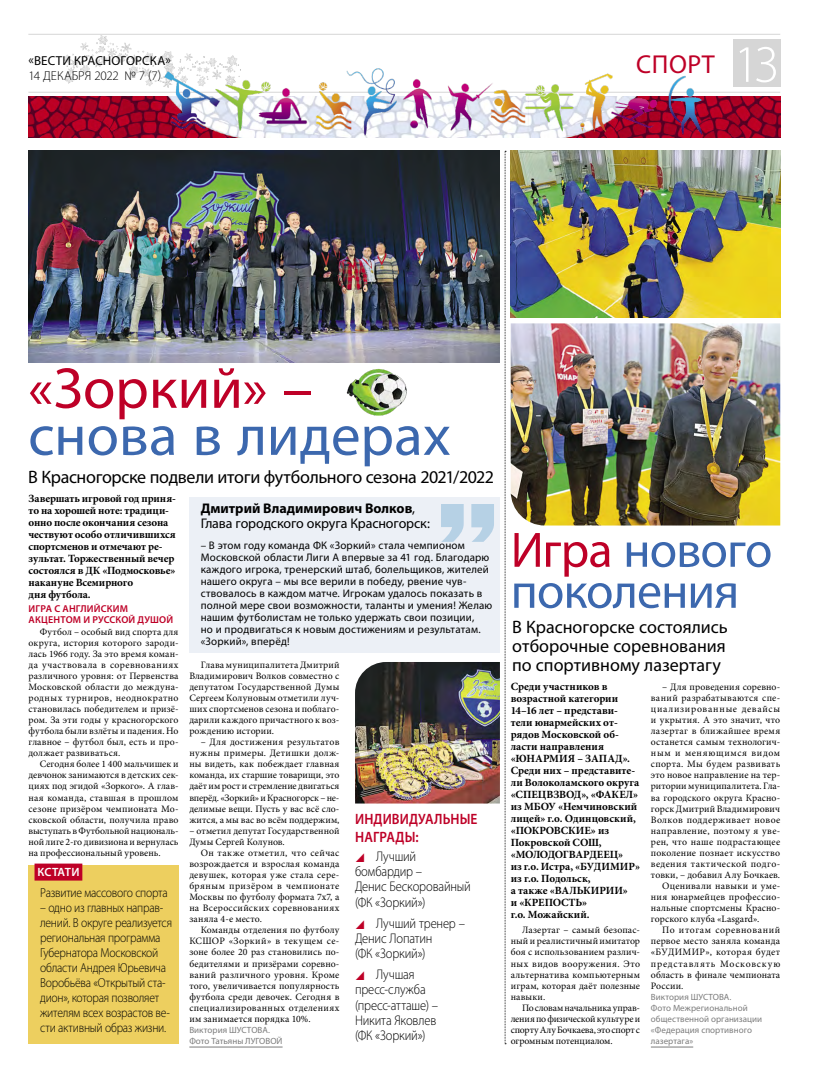
<style>
.page{position:relative;width:820px;height:1078px;background:#fff}
.page>*{position:absolute;margin:0;border:0;box-sizing:border-box;transform-origin:0 0}
.t1{font:58px "Myriad Pro";color:#3c68ae}
.t2{font:58px "Myriad Pro";color:#be0027}
.t3{font:300 53px "Myriad Pro";color:#fff}
.t4{font:50px/41px "Myriad Pro";letter-spacing:-.02em;color:#3c68ae}
.t5{font:26px "Myriad Pro";letter-spacing:.02em;color:#be0027}
.t6{font:18px/19px "Myriad Pro";letter-spacing:-.01em;color:#000;text-align:justify}
.t7{font:600 15px/18px "Myriad Pro";letter-spacing:.01em;color:#be0027;scale:.9 1}
.t8{font:300 14px/15.3px "Myriad Pro";letter-spacing:-.015em;color:#000;scale:.9 1}
.t9{font:14px/15px "Myriad Pro";letter-spacing:-.01em;color:#000}
.t10{font:300 13px/15px "Myriad Pro";letter-spacing:-.02em;color:#000;scale:.9 1}
.t11{font:13px "Myriad Pro";letter-spacing:.01em;color:#000}
.t12{font:300 13px "Myriad Pro";letter-spacing:-.02em;color:#000}
.t13{font:600 12px "Myriad Pro";color:#fff}
.t14{font:700 11px/12px "Minion Pro";letter-spacing:-.005em;color:#000}
.t15{font:11px/12px "Myriad Pro";letter-spacing:.015em;color:#000}
.t16{font:600 10px/11px "Myriad Pro";letter-spacing:.015em;color:#be0027}
.t17{font:9.8px/11.1px "Minion Pro";letter-spacing:.02em;color:#000;text-align:justify}
.t18{font:9.8px "Minion Pro";letter-spacing:.04em;color:#000}
.t19{font:9.8px "Minion Pro";letter-spacing:.075em;color:#000}
.t20{font:9.8px "Minion Pro";letter-spacing:.045em;color:#000}
.t21{font:9.8px "Minion Pro";letter-spacing:.085em;color:#000}
.t22{font:9.8px "Minion Pro";letter-spacing:.06em;color:#000}
.t23{font:9px/11.1px "Myriad Pro";letter-spacing:.005em;color:#7c7c7c}
.s1{font-weight:700}
.s2{color:#be0027}
</style>
<div class="page">
<img style="left:65px;top:36px;width:174px;height:50px">
<hr style="left:28px;top:92px;width:752px;height:1px;background:#d6d6d6">
<hr style="left:28px;top:34px;width:752px;height:1px;background:#d6d6d6">
<div style="left:732px;top:40px;width:48px;height:47px;background:#d6d6d6"></div>
<img style="left:28px;top:96px;width:752px;height:41px">
<img style="left:162px;top:68px;width:271px;height:68px">
<img style="left:441px;top:73px;width:262px;height:65px">
<hr style="left:189px;top:1046px;width:93px;height:1px;background:#7c7c7c">
<hr style="left:650px;top:1046px;width:43px;height:1px;background:#7c7c7c">
<img style="left:28px;top:150px;width:471px;height:212px">
<img style="left:346px;top:369px;width:60px;height:46px">
<div style="left:189px;top:497px;width:311px;height:155px;background:#ecf0f6"></div>
<svg style="left:441px;top:504px;width:53px;height:37px"></svg>
<img style="left:355px;top:662px;width:144px;height:141px">
<div style="left:28px;top:865px;width:150px;height:178px;background:#edcf5f"></div>
<div style="left:34px;top:863px;width:48px;height:17px;background:#be0027"></div>
<img style="left:510px;top:150px;width:270px;height:168px">
<img style="left:510px;top:323px;width:270px;height:202px">
<svg style="left:504px;top:151px;width:2px;height:893px;background:#c6c6c6"></svg>
<h3 class="t11" style="left:29px;top:53px;width:144px">«ВЕСТИ КРАСНОГОРСКА»</h3>
<h3 class="t12" style="left:28px;top:68px;width:134px">14 ДЕКАБРЯ 2022 № 7 (7)</h3>
<h1 class="t2" style="left:28px;top:352px;width:285px">«Зоркий» –</h1>
<h1 class="t1" style="left:28px;top:399px;width:424px">снова в лидерах</h1>
<h3 class="t5" style="left:636px;top:48px;width:80px">СПОРТ</h3>
<h2 class="t3" style="left:733px;top:32px;width:48px">13</h2>
<h3 class="t6" style="left:28px;top:467px;width:467px">В Красногорске подвели итоги футбольного сезона 2021/2022</h3>
<h3 class="t9" style="left:201px;top:501px;width:231px"><span class="s1">Дмитрий Владимирович Волков</span>,<br>Глава городского округа Красногорск:</h3>
<p class="t15" style="left:201px;top:539px;width:293px">– В этом году команда ФК «Зоркий» стала чемпионом Московской области Лиги А впервые за 41 год. Благодарю каждого игрока, тренерский штаб, болельщиков, жителей нашего округа – мы все верили в победу, рвение чув&shy;ствовалось в каждом матче. Игрокам удалось показать в полной мере свои возможности, таланты и умения! Желаю нашим футболистам не только удержать свои позиции,<br>но и продвигаться к новым достижениям и результатам. «Зоркий», вперёд!</p>
<h3 class="t4" style="left:510px;top:528px;width:263px"><span class="s2">Игра</span> нового поколения</h3>
<p class="t14" style="left:28px;top:492px;width:149px">Завершать игровой год приня&shy;то на хорошей ноте: традици&shy;онно после окончания сезона чествуют особо отличившихся спортсменов и отмечают ре&shy;зультат. Торжественный вечер состоялся в ДК «Подмосковье» накануне Всемирного<br>дня футбола.</p>
<p class="t16" style="left:29px;top:603px;width:146px">ИГРА С АНГЛИЙСКИМ<br>АКЦЕНТОМ И РУССКОЙ ДУШОЙ</p>
<p class="t17" style="left:28px;top:625px;width:151px;text-indent:11px">Футбол – особый вид спорта для округа, история которого зароди&shy;лась 1966 году. За это время коман&shy;да участвовала в соревнованиях различного уровня: от Первенства Московской области до междуна&shy;родных турниров, неоднократно становилась победителем и призё&shy;ром. За эти годы у красногорского футбола были взлёты и падения. Но главное – футбол был, есть и про&shy;должает развиваться.</p>
<p class="t17" style="left:28px;top:758px;width:151px;text-indent:11px">Сегодня более 1 400 мальчишек и девчонок занимаются в детских сек&shy;циях под эгидой «Зоркого». А глав&shy;ная команда, ставшая в прошлом сезоне призёром чемпионата Мо&shy;сковской области, получила право выступать в Футбольной националь&shy;ной лиге 2-го дивизиона и вернулась на профессиональный уровень.</p>
<h3 class="t6" style="left:512px;top:617px;width:217px">В Красногорске состоялись отборочные соревнования по спортивному лазертагу</h3>
<p class="t17" style="left:189px;top:659px;width:151px;text-indent:11px">Глава муниципалитета Дмитрий Владимирович Волков совместно с депутатом Государственной Думы Сергеем Колуновым отметили луч&shy;ших спортсменов сезона и поблаго&shy;дарили каждого причастного к воз&shy;рождению истории.</p>
<p class="t17" style="left:189px;top:736px;width:151px;text-indent:11px">– Для достижения результатов нужны примеры. Детишки долж&shy;ны видеть, как побеждает главная команда, их старшие товарищи, это даёт им рост и стремление двигаться вперёд. «Зоркий» и Красногорск – не&shy;делимые вещи. Пусть у вас всё сло&shy;жится, а мы вас во всём поддержим,</p>
<p class="t17" style="left:189px;top:824px;width:151px">– отметил депутат Государственной<br>Думы Сергей Колунов.</p>
<p class="t17" style="left:189px;top:847px;width:151px;text-indent:11px">Он также отметил, что сейчас возрождается и взрослая команда девушек, которая уже стала сере&shy;бряным призёром в чемпионате Москвы по футболу формата 7х7, а на Всероссийских соревнованиях заняла 4-е место.</p>
<p class="t17" style="left:189px;top:924px;width:151px;text-indent:11px">Команды отделения по футболу КСШОР «Зоркий» в текущем се&shy;зоне более 20 раз становились по&shy;бедителями и призёрами соревно&shy;ваний различного уровня. Кроме того, увеличивается популярность футбола среди девочек. Сегодня в специализированных отделениях им занимается порядка 10%.</p>
<p class="t23" style="left:189px;top:1023px;width:95px">Виктория ШУСТОВА.<br>Фото Татьяны ЛУГОВОЙ</p>
<p class="t14" style="left:510px;top:680px;width:131px">Среди участников в возрастной категории<br>14–16 лет – представи&shy;тели юнармейских от&shy;рядов Московской об&shy;ласти направления «ЮНАРМИЯ – ЗАПАД».<br>Среди них – представите&shy;ли Волоколамского округа «СПЕЦВЗВОД», «ФАКЕЛ» из МБОУ «Немчиновский лицей» г.о. Одинцовский, «ПОКРОВСКИЕ» из<br>Покровской СОШ, «МОЛОДОГВАРДЕЕЦ»<br>из г.о. Истра, «БУДИМИР» из г.о. Подольск,<br>а также «ВАЛЬКИРИИ»<br>и «КРЕПОСТЬ»<br>г.о. Можайский.</p>
<p class="t17" style="left:510px;top:924px;width:131px;text-indent:11px">Лазертаг – самый безопас&shy;ный и реалистичный имитатор боя с использованием различ&shy;ных видов вооружения. Это альтернатива компьютерным играм, которая даёт полезные навыки.</p>
<p class="t17" style="left:510px;top:1001px;width:131px;text-indent:11px">По словам начальника управ&shy;ления по физической культуре и спорту Алу Бочкаева, это спорт с огромным потенциалом.</p>
<p class="t17" style="left:662px;top:681px;width:119px">– Для проведения соревно-</p>
<p class="t17" style="left:650px;top:692px;width:131px">ваний разрабатываются спе-</p>
<p class="t19" style="left:650px;top:702px;width:131px">циализированные девайсы</p>
<p class="t17" style="left:650px;top:714px;width:131px">и укрытия. А это значит, что</p>
<p class="t17" style="left:650px;top:725px;width:131px">лазертаг в ближайшее время</p>
<p class="t17" style="left:650px;top:736px;width:131px">останется самым технологич-</p>
<p class="t19" style="left:650px;top:746px;width:131px">ным и меняющимся видом</p>
<p class="t17" style="left:650px;top:758px;width:131px">спорта. Мы будем развивать</p>
<p class="t17" style="left:650px;top:769px;width:131px">это новое направление на тер-</p>
<p class="t17" style="left:650px;top:780px;width:131px">ритории муниципалитета. Гла-</p>
<p class="t17" style="left:650px;top:791px;width:131px">ва городского округа Красно-</p>
<p class="t17" style="left:650px;top:802px;width:131px">горск Дмитрий Владимирович</p>
<p class="t18" style="left:650px;top:812px;width:131px">Волков поддерживает новое</p>
<p class="t17" style="left:650px;top:824px;width:131px">направление, поэтому я уве-</p>
<p class="t17" style="left:650px;top:836px;width:131px">рен, что наше подрастающее</p>
<p class="t17" style="left:650px;top:847px;width:131px">поколение познает искусство</p>
<p class="t20" style="left:650px;top:857px;width:131px">ведения тактической подго-</p>
<p class="t17" style="left:650px;top:869px;width:131px">товки, – добавил Алу Бочкаев.</p>
<p class="t17" style="left:662px;top:880px;width:119px">Оценивали навыки и уме-</p>
<p class="t17" style="left:650px;top:891px;width:131px">ния юнармейцев профессио-</p>
<p class="t17" style="left:650px;top:902px;width:131px">нальные спортсмены Красно-</p>
<p class="t17" style="left:650px;top:913px;width:110px">горского клуба «Lasgard».</p>
<p class="t22" style="left:662px;top:923px;width:119px">По итогам соревнований</p>
<p class="t17" style="left:650px;top:935px;width:131px">первое место заняла команда</p>
<p class="t18" style="left:650px;top:945px;width:131px">«БУДИМИР», которая будет</p>
<p class="t21" style="left:650px;top:956px;width:131px">представлять Московскую</p>
<p class="t17" style="left:650px;top:968px;width:131px">область в финале чемпионата</p>
<p class="t17" style="left:650px;top:979px;width:34px">России.</p>
<p class="t23" style="left:650px;top:990px;width:113px">Виктория ШУСТОВА.<br>Фото Межрегиональной общественной организации «Федерация спортивного лазертага»</p>
<h3 class="t7" style="left:355px;top:809px;width:137px">ИНДИВИДУАЛЬНЫЕ<br>НАГРАДЫ:</h3>
<h3 class="t8" style="left:355px;top:848px;width:130px;text-indent:21px">Лучший бомбардир –<br>Денис Бескоровайный (ФК «Зоркий»)</h3>
<h3 class="t8" style="left:355px;top:914px;width:124px;text-indent:21px">Лучший тренер –<br>Денис Лопатин<br>(ФК «Зоркий»)</h3>
<h3 class="t8" style="left:355px;top:966px;width:94px;text-indent:21px">Лучшая пресс-служба (пресс-атташе) –<br>Никита Яковлев (ФК «Зоркий»)</h3>
<p class="t13" style="left:37px;top:864px;width:43px">КСТАТИ</p>
<h3 class="t10" style="left:40px;top:884px;width:143px">Развитие массового спорта</h3>
<h3 class="t10" style="left:40px;top:899px;width:148px">– одно из главных направ&shy;лений. В округе реализуется региональная программа<br>Губернатора Московской области Андрея Юрьевича<br>Воробьёва «Открытый ста&shy;дион», которая позволяет жителям всех возрастов ве&shy;сти активный образ жизни.</h3>
</div>
